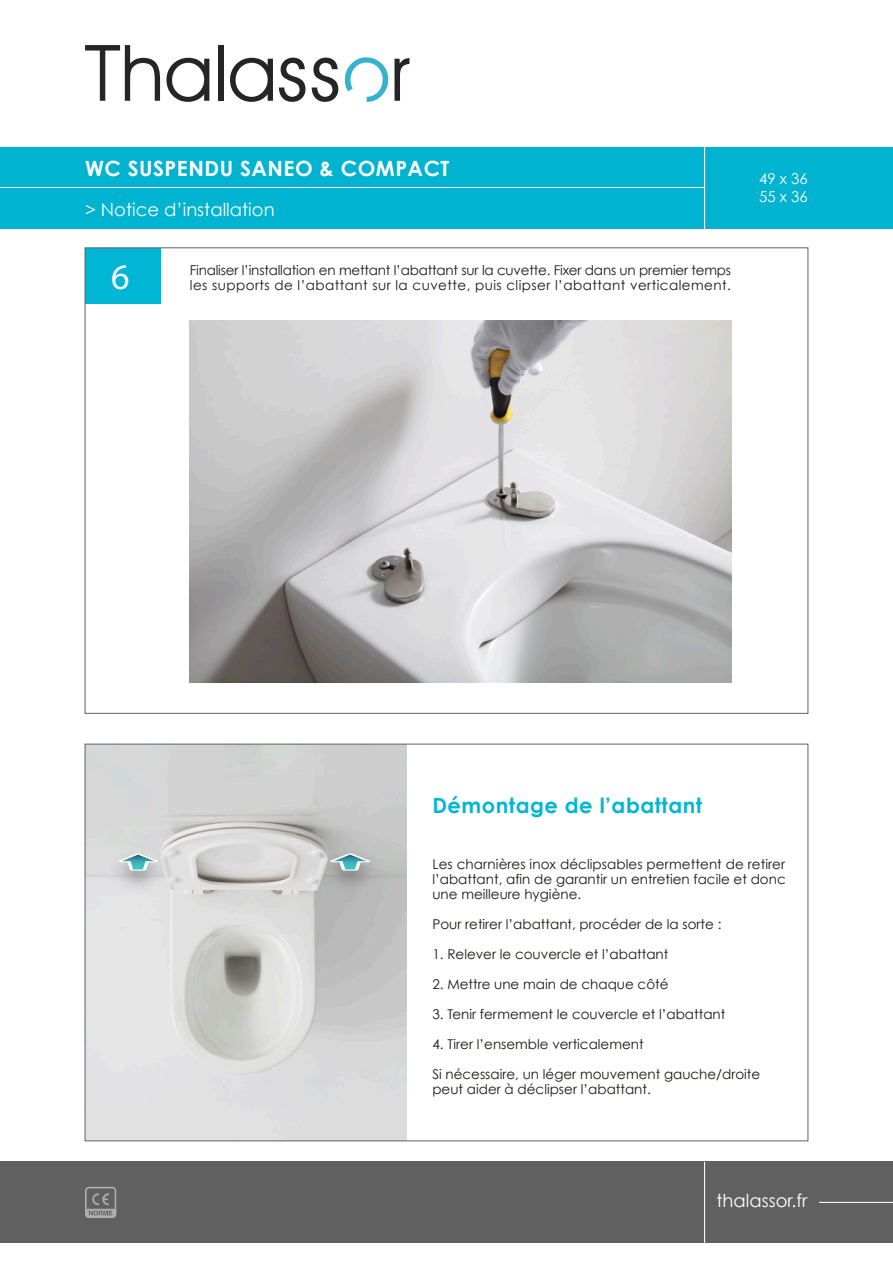
<style>
.page{position:relative;width:893px;height:1263px;background:#fff}
.page>*{position:absolute;margin:0;border:0;box-sizing:border-box;transform-origin:0 0}
.t1{font:36px "Myriad Pro";color:#fff}
.t2{font:700 21px "Century Gothic";letter-spacing:.025em;color:#fff}
.t3{font:700 21px "Century Gothic";letter-spacing:.025em;color:#00b6d4}
.t4{font:18px "Century Gothic";color:#fff}
.t5{font:15px/18px "Century Gothic";color:#fff}
.t6{font:13.5px/15px "Century Gothic";color:#181815}
</style>
<div class="page">
<div style="left:85px;top:248px;width:75px;height:55px;background:#00b6d4"></div>
<div style="left:0;top:147px;width:893px;height:81px;background:#00b3d1"></div>
<hr style="left:0;top:187px;width:704px;height:1px;background:#fff">
<hr style="left:704px;top:142px;width:1px;height:93px;background:#fff">
<svg style="left:85px;top:45px;width:75px;height:56px"></svg>
<svg style="left:166px;top:58px;width:43px;height:44px"></svg>
<div style="left:218px;top:45px;width:5px;height:56px;background:#252525"></div>
<svg style="left:230px;top:58px;width:43px;height:44px"></svg>
<svg style="left:279px;top:58px;width:26px;height:44px"></svg>
<svg style="left:312px;top:58px;width:26px;height:44px"></svg>
<svg style="left:395px;top:58px;width:14px;height:43px"></svg>
<svg style="left:345px;top:57px;width:43px;height:45px"></svg>
<div style="left:0;top:1162px;width:893px;height:81px;background:#606060"></div>
<hr style="left:819px;top:1202px;width:74px;height:1px;background:#fff">
<hr style="left:704px;top:1162px;width:1px;height:81px;background:#fff">
<svg style="left:85px;top:1187px;width:31px;height:31px"></svg>
<img style="left:190px;top:321px;width:542px;height:361px">
<img style="left:87px;top:746px;width:319px;height:393px">
<img style="left:98px;top:843px;width:80px;height:56px">
<svg style="left:118px;top:853px;width:40px;height:17px"></svg>
<img style="left:310px;top:843px;width:80px;height:56px">
<svg style="left:330px;top:853px;width:40px;height:17px"></svg>
<p class="t2" style="left:85px;top:153px;width:366px">WC SUSPENDU SANEO &amp; COMPACT</p>
<p class="t4" style="left:85px;top:197px;width:191px">&gt; Notice d’installation</p>
<p class="t1" style="left:111px;top:255px;width:20px">6</p>
<p class="t6" style="left:190px;top:262px;width:543px">Finaliser l’installation en mettant l’abattant sur la cuvette. Fixer dans un premier temps les supports de l’abattant sur la cuvette, puis clipser l’abattant verticalement.</p>
<p class="t5" style="left:759px;top:170px;width:50px">49 x 36<br>55 x 36</p>
<p class="t3" style="left:432px;top:789px;width:271px">Démontage de l’abattant</p>
<p class="t6" style="left:432px;top:856px;width:355px;text-align:justify">Les charnières inox déclipsables permettent de retirer l’abattant, afin de garantir un entretien facile et donc une meilleure hygiène.</p>
<p class="t6" style="left:432px;top:916px;width:291px">Pour retirer l’abattant, procéder de la sorte :</p>
<p class="t6" style="left:432px;top:946px;width:237px">1. Relever le couvercle et l’abattant</p>
<p class="t6" style="left:432px;top:976px;width:238px">2. Mettre une main de chaque côté</p>
<p class="t6" style="left:432px;top:1006px;width:294px">3. Tenir fermement le couvercle et l’abattant</p>
<p class="t6" style="left:432px;top:1036px;width:213px">4. Tirer l’ensemble verticalement</p>
<p class="t6" style="left:432px;top:1066px;width:329px">Si nécessaire, un léger mouvement gauche/droite peut aider à déclipser l’abattant.</p>
<p class="t4" style="left:716px;top:1188px;width:93px">thalassor.fr</p>
</div>
